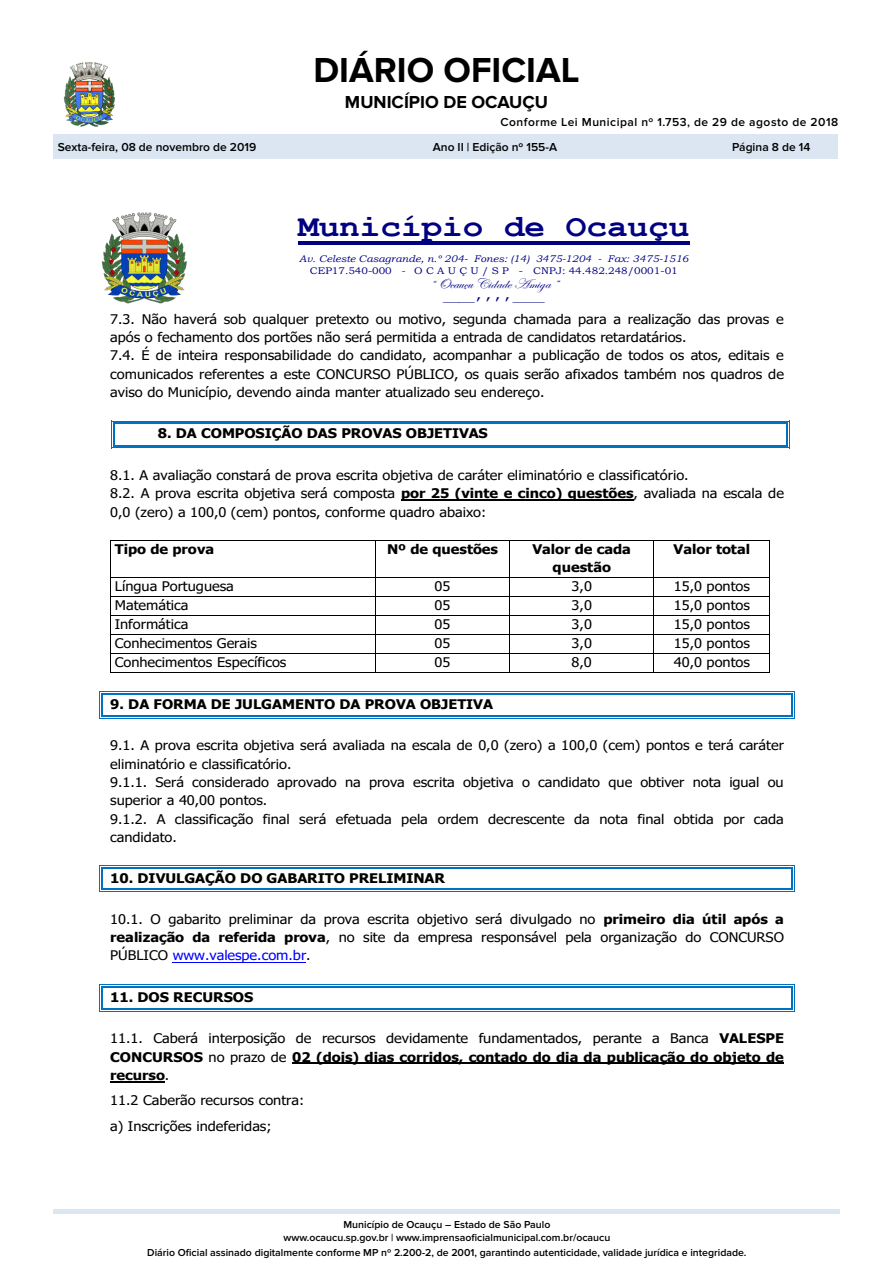
<style>
.page{position:relative;width:893px;height:1263px;background:#fff}
.page>*{position:absolute;margin:0;border:0;box-sizing:border-box;transform-origin:0 0}
.t1{font:700 36px "Proxima Nova";color:#000}
.t2{font:700 31.2px "Courier New";color:#000080;scale:1.1 1}
.t3{font:700 18px "Proxima Nova";color:#000}
.t4{font:14.4px/18.1px "Edwardian Script ITC";color:#000080;text-align:center;scale:1.1 1}
.t5{font:13.2px/18.3px "Tahoma";color:#000;scale:1.1 1}
.t6{font:700 13.2px/18.3px "Tahoma";color:#000;text-align:center;scale:1.1 1}
.t7{font:600 12px "Proxima Nova";color:#000}
.t8{font:600 12px "Proxima Nova";letter-spacing:.04em;color:#000}
.t9{font:600 10.5px/14px "Proxima Nova";color:#000;text-align:center}
.t10{font:italic 9.6px/11.2px "Bookman Old Style";color:#000080;text-align:center;scale:1.1 1}
.s1{font-style:normal}
.s2{font-family:"Times New Roman"}
.s3{font-family:"Courier New"}
.s4{font-weight:700}
.s5{color:#00f}
</style>
<div class="page">
<img style="left:63px;top:62px;width:52px;height:65px">
<div style="left:53px;top:135px;width:785px;height:24px;background:#dce6f2"></div>
<hr style="left:54px;top:1209px;width:786px;height:4px;background:#dce6f2">
<img style="left:101px;top:212px;width:86px;height:92px">
<hr style="left:298px;top:242px;width:391px;height:3px;background:#000080">
<hr style="left:115px;top:421px;width:671px;height:1px;background:#0070c0">
<hr style="left:115px;top:422px;width:671px;height:2px;background:#0070c0">
<hr style="left:115px;top:447px;width:671px;height:1px;background:#0070c0">
<hr style="left:115px;top:445px;width:671px;height:1px;background:#0070c0">
<svg style="left:111px;top:421px;width:4px;height:27px"></svg>
<hr style="left:113px;top:424px;width:2px;height:21px;background:#0070c0">
<svg style="left:786px;top:421px;width:4px;height:27px"></svg>
<hr style="left:786px;top:424px;width:2px;height:21px;background:#0070c0">
<hr style="left:401px;top:499px;width:233px;height:1px;background:#000">
<hr style="left:111px;top:540px;width:264px;height:1px;background:#000">
<hr style="left:376px;top:540px;width:133px;height:1px;background:#000">
<hr style="left:510px;top:540px;width:144px;height:1px;background:#000">
<hr style="left:654px;top:540px;width:115px;height:1px;background:#000">
<hr style="left:110px;top:541px;width:1px;height:36px;background:#000">
<hr style="left:375px;top:541px;width:1px;height:36px;background:#000">
<hr style="left:509px;top:541px;width:1px;height:36px;background:#000">
<hr style="left:654px;top:541px;width:1px;height:36px;background:#000">
<hr style="left:769px;top:541px;width:1px;height:36px;background:#000">
<hr style="left:111px;top:577px;width:264px;height:1px;background:#000">
<hr style="left:376px;top:577px;width:133px;height:1px;background:#000">
<hr style="left:510px;top:577px;width:144px;height:1px;background:#000">
<hr style="left:654px;top:577px;width:115px;height:1px;background:#000">
<hr style="left:111px;top:596px;width:264px;height:1px;background:#000">
<hr style="left:376px;top:596px;width:133px;height:1px;background:#000">
<hr style="left:510px;top:596px;width:144px;height:1px;background:#000">
<hr style="left:654px;top:596px;width:115px;height:1px;background:#000">
<hr style="left:111px;top:615px;width:264px;height:1px;background:#000">
<hr style="left:376px;top:615px;width:133px;height:1px;background:#000">
<hr style="left:510px;top:615px;width:144px;height:1px;background:#000">
<hr style="left:654px;top:615px;width:115px;height:1px;background:#000">
<hr style="left:111px;top:634px;width:264px;height:1px;background:#000">
<hr style="left:376px;top:634px;width:133px;height:1px;background:#000">
<hr style="left:510px;top:634px;width:144px;height:1px;background:#000">
<hr style="left:654px;top:634px;width:115px;height:1px;background:#000">
<hr style="left:111px;top:653px;width:264px;height:1px;background:#000">
<hr style="left:376px;top:653px;width:133px;height:1px;background:#000">
<hr style="left:510px;top:653px;width:144px;height:1px;background:#000">
<hr style="left:654px;top:653px;width:115px;height:1px;background:#000">
<svg style="left:110px;top:577px;width:1px;height:96px"></svg>
<hr style="left:111px;top:672px;width:264px;height:1px;background:#000">
<svg style="left:375px;top:577px;width:1px;height:96px"></svg>
<hr style="left:376px;top:672px;width:133px;height:1px;background:#000">
<svg style="left:509px;top:577px;width:1px;height:96px"></svg>
<hr style="left:510px;top:672px;width:144px;height:1px;background:#000">
<hr style="left:654px;top:672px;width:115px;height:1px;background:#000">
<svg style="left:769px;top:577px;width:1px;height:96px"></svg>
<hr style="left:103px;top:691px;width:688px;height:1px;background:#0070c0">
<hr style="left:103px;top:693px;width:688px;height:1px;background:#0070c0">
<hr style="left:103px;top:718px;width:688px;height:1px;background:#0070c0">
<hr style="left:103px;top:715px;width:688px;height:2px;background:#0070c0">
<svg style="left:99px;top:691px;width:4px;height:28px"></svg>
<hr style="left:101px;top:694px;width:2px;height:21px;background:#0070c0">
<svg style="left:791px;top:691px;width:4px;height:28px"></svg>
<hr style="left:791px;top:694px;width:2px;height:21px;background:#0070c0">
<hr style="left:103px;top:865px;width:688px;height:1px;background:#0070c0">
<hr style="left:103px;top:867px;width:688px;height:2px;background:#0070c0">
<hr style="left:103px;top:891px;width:688px;height:1px;background:#0070c0">
<hr style="left:103px;top:888px;width:688px;height:2px;background:#0070c0">
<svg style="left:99px;top:865px;width:4px;height:27px"></svg>
<svg style="left:791px;top:865px;width:4px;height:27px"></svg>
<hr style="left:173px;top:962px;width:133px;height:1px;background:#00f">
<hr style="left:103px;top:984px;width:688px;height:1px;background:#0070c0">
<hr style="left:103px;top:986px;width:688px;height:1px;background:#0070c0">
<hr style="left:103px;top:1011px;width:688px;height:1px;background:#0070c0">
<hr style="left:103px;top:1008px;width:688px;height:2px;background:#0070c0">
<svg style="left:99px;top:984px;width:4px;height:28px"></svg>
<hr style="left:101px;top:987px;width:2px;height:21px;background:#0070c0">
<svg style="left:791px;top:984px;width:4px;height:28px"></svg>
<hr style="left:791px;top:987px;width:2px;height:21px;background:#0070c0">
<hr style="left:292px;top:1062px;width:492px;height:2px;background:#000">
<hr style="left:110px;top:1081px;width:55px;height:1px;background:#000">
<h1 class="t1" style="left:313px;top:50px;width:268px">DIÁRIO OFICIAL</h1>
<h3 class="t3" style="left:345px;top:91px;width:204px">MUNICÍPIO DE OCAUÇU</h3>
<p class="t8" style="left:500px;top:115px;width:339px">Conforme Lei Municipal nº 1.753, de 29 de agosto de 2018</p>
<p class="t7" style="left:58px;top:140px;width:200px">Sexta-feira, 08 de novembro de 2019</p>
<p class="t7" style="left:433px;top:140px;width:126px">Ano II | Edição nº 155-A</p>
<p class="t7" style="left:732px;top:140px;width:80px">Página 8 de 14</p>
<p class="t2" style="left:298px;top:207px;width:357px">Município de Ocauçu</p>
<p class="t10" style="left:299px;top:253px;width:355px">Av. Celeste Casagrande, n.º 204- Fones: (14) 3475-1204 - Fax: 3475-1516<br><span class="s1">CEP17.540-000</span> - <span class="s1">O C A U Ç U / S P - CNPJ: 44.482.248/0001-01</span></p>
<p class="t4" style="left:430px;top:275px;width:118px">“ Ocauçu Cidade Amiga ” <span class="s2">——</span><span class="s3">’’’’</span><span class="s2">——</span></p>
<p class="t5" style="left:110px;top:311px;width:614px">7.3. Não haverá sob qualquer pretexto ou motivo, segunda chamada para a realização das provas e após o fechamento dos portões não será permitida a entrada de candidatos retardatários.<br>7.4. É de inteira responsabilidade do candidato, acompanhar a publicação de todos os atos, editais e comunicados referentes a este CONCURSO PÚBLICO, os quais serão afixados também nos quadros de aviso do Município, devendo ainda manter atualizado seu endereço.</p>
<p class="t6" style="left:158px;top:425px;width:302px">8. DA COMPOSIÇÃO DAS PROVAS OBJETIVAS</p>
<p class="t5" style="left:110px;top:467px;width:614px">8.1. A avaliação constará de prova escrita objetiva de caráter eliminatório e classificatório.<br>8.2. A prova escrita objetiva será composta <span class="s4">por 25 (vinte e cinco) questões</span>, avaliada na escala de<br>0,0 (zero) a 100,0 (cem) pontos, conforme quadro abaixo:</p>
<p class="t6" style="left:115px;top:541px;width:92px">Tipo de prova</p>
<p class="t6" style="left:387px;top:541px;width:102px">Nº de questões</p>
<p class="t6" style="left:532px;top:541px;width:91px">Valor de cada questão</p>
<p class="t6" style="left:673px;top:541px;width:71px">Valor total</p>
<p class="t5" style="left:115px;top:578px;width:110px">Língua Portuguesa</p>
<p class="t5" style="left:435px;top:578px;width:16px">05</p>
<p class="t5" style="left:572px;top:578px;width:20px">3,0</p>
<p class="t5" style="left:674px;top:578px;width:71px">15,0 pontos</p>
<p class="t5" style="left:115px;top:597px;width:69px">Matemática</p>
<p class="t5" style="left:435px;top:597px;width:16px">05</p>
<p class="t5" style="left:572px;top:597px;width:20px">3,0</p>
<p class="t5" style="left:674px;top:597px;width:71px">15,0 pontos</p>
<p class="t5" style="left:115px;top:616px;width:68px">Informática</p>
<p class="t5" style="left:435px;top:616px;width:16px">05</p>
<p class="t5" style="left:572px;top:616px;width:20px">3,0</p>
<p class="t5" style="left:674px;top:616px;width:71px">15,0 pontos</p>
<p class="t5" style="left:115px;top:635px;width:131px">Conhecimentos Gerais</p>
<p class="t5" style="left:435px;top:635px;width:16px">05</p>
<p class="t5" style="left:572px;top:635px;width:20px">3,0</p>
<p class="t5" style="left:674px;top:635px;width:71px">15,0 pontos</p>
<p class="t5" style="left:115px;top:654px;width:157px">Conhecimentos Específicos</p>
<p class="t5" style="left:435px;top:654px;width:16px">05</p>
<p class="t5" style="left:572px;top:654px;width:20px">8,0</p>
<p class="t5" style="left:674px;top:654px;width:71px">40,0 pontos</p>
<p class="t6" style="left:110px;top:695px;width:349px">9. DA FORMA DE JULGAMENTO DA PROVA OBJETIVA</p>
<p class="t5" style="left:110px;top:737px;width:614px">9.1. A prova escrita objetiva será avaliada na escala de 0,0 (zero) a 100,0 (cem) pontos e terá caráter eliminatório e classificatório.<br>9.1.1. Será considerado aprovado na prova escrita objetiva o candidato que obtiver nota igual ou superior a 40,00 pontos.<br>9.1.2. A classificação final será efetuada pela ordem decrescente da nota final obtida por cada candidato.</p>
<p class="t6" style="left:110px;top:870px;width:306px">10. DIVULGAÇÃO DO GABARITO PRELIMINAR</p>
<p class="t5" style="left:110px;top:910px;width:614px;text-align:justify">10.1. O gabarito preliminar da prova escrita objetivo será divulgado no <span class="s4">primeiro dia útil após a realização da referida prova</span>, no site da empresa responsável pela organização do CONCURSO PÚBLICO <span class="s5">www.valespe.com.br</span>.</p>
<p class="t6" style="left:110px;top:988px;width:132px">11. DOS RECURSOS</p>
<p class="t5" style="left:110px;top:1030px;width:614px;text-align:justify">11.1. Caberá interposição de recursos devidamente fundamentados, perante a Banca <span class="s4">VALESPE CONCURSOS</span> no prazo de <span class="s4">02 (dois) dias corridos, contado do dia da publicação do objeto de recurso</span>.</p>
<p class="t5" style="left:110px;top:1089px;width:178px;line-height:25.5px">11.2 Caberão recursos contra: a) Inscrições indeferidas;</p>
<p class="t9" style="left:147px;top:1217px;width:601px">Município de Ocauçu – Estado de São Paulo<br>www.ocaucu.sp.gov.br | www.imprensaoficialmunicipal.com.br/ocaucu<br>Diário Oficial assinado digitalmente conforme MP nº 2.200-2, de 2001, garantindo autenticidade, validade jurídica e integridade.</p>
</div>
